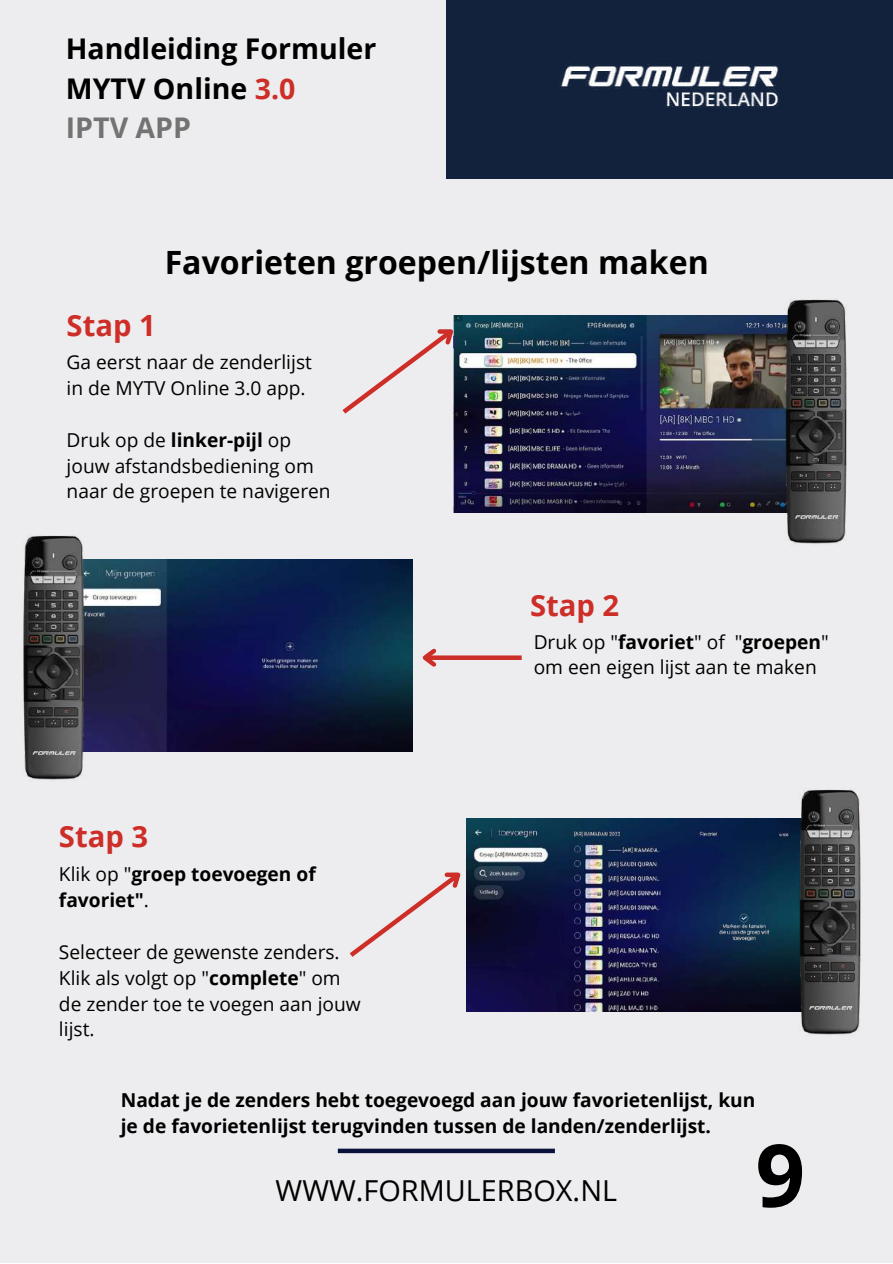
<style>
.page{position:relative;width:893px;height:1264px;background:#fff}
.page>*{position:absolute;margin:0;border:0;box-sizing:border-box;transform-origin:0 0}
.t1{font:700 86.85px "Open Sans";color:#000}
.t2{font:700 32.1px "Open Sans";color:#000}
.t3{font:700 29.25px "Open Sans";color:#cd2e28}
.t4{font:28.8px "Open Sans";color:#000}
.t5{font:700 28.5px/39.3px "Open Sans";color:#000}
.t6{font:19.2px/25.8px "Open Sans";color:#000}
.t7{font:700 19.2px/25.8px "Open Sans";color:#000}
.s1{color:#cd2e28}
.s2{color:#737373}
.s3{font-weight:700}
.s4{font-weight:400}
</style>
<div class="page">
<div style="left:0;top:0;width:892px;height:1262px;background:#ededef"></div>
<div style="left:338px;top:1148px;width:217px;height:5px;background:#09123b"></div>
<img style="left:453px;top:315px;width:327px;height:197px">
<svg style="left:342px;top:316px;width:122px;height:102px"></svg>
<img style="left:89px;top:559px;width:323px;height:192px">
<div style="left:425px;top:655px;width:96px;height:5px;background:#cd2e28"></div>
<svg style="left:422px;top:648px;width:18px;height:19px"></svg>
<svg style="left:349px;top:872px;width:112px;height:85px"></svg>
<img style="left:466px;top:818px;width:328px;height:193px">
<div style="left:446px;top:0;width:446px;height:178px;background:#13223c"></div>
<img style="left:561px;top:63px;width:218px;height:45px">
<img style="left:794px;top:789px;width:67px;height:246px">
<img style="left:23px;top:535px;width:66px;height:245px">
<img style="left:780px;top:299px;width:67px;height:245px">
<h3 class="t5" style="left:66px;top:29px;width:312px">Handleiding Formuler<br>MYTV Online <span class="s1">3.0<br></span><span class="s2">IPTV APP</span></h3>
<h3 class="t3" style="left:67px;top:304px;width:91px">Stap 1</h3>
<h2 class="t2" style="left:165px;top:240px;width:545px">Favorieten groepen/lijsten maken</h2>
<p class="t6" style="left:67px;top:349px;width:247px">Ga eerst naar de zenderlijst in de MYTV Online 3.0 app.</p>
<p class="t6" style="left:67px;top:426px;width:265px">Druk op de <span class="s3">linker-pijl</span> op jouw afstandsbediening om naar de groepen te navigeren</p>
<h3 class="t3" style="left:59px;top:816px;width:91px">Stap 3</h3>
<p class="t7" style="left:59px;top:860px;width:258px"><span class="s4">Klik op "</span>groep toevoegen of favoriet"<span class="s4">.</span></p>
<p class="t6" style="left:59px;top:938px;width:303px">Selecteer de gewenste zenders.<br>Klik als volgt op "<span class="s3">complete</span>" om de zender toe te voegen aan jouw lijst.</p>
<h3 class="t3" style="left:530px;top:585px;width:91px">Stap 2</h3>
<p class="t6" style="left:533px;top:628px;width:296px">Druk op "<span class="s3">favoriet</span>" of "<span class="s3">groepen</span>" om een eigen lijst aan te maken</p>
<p class="t7" style="left:121px;top:1086px;width:636px">Nadat je de zenders hebt toegevoegd aan jouw favorietenlijst, kun je de favorietenlijst terugvinden tussen de landen/zenderlijst.</p>
<h3 class="t4" style="left:275px;top:1170px;width:343px">WWW.FORMULERBOX.NL</h3>
<h1 class="t1" style="left:755px;top:1114px;width:51px">9</h1>
</div>
